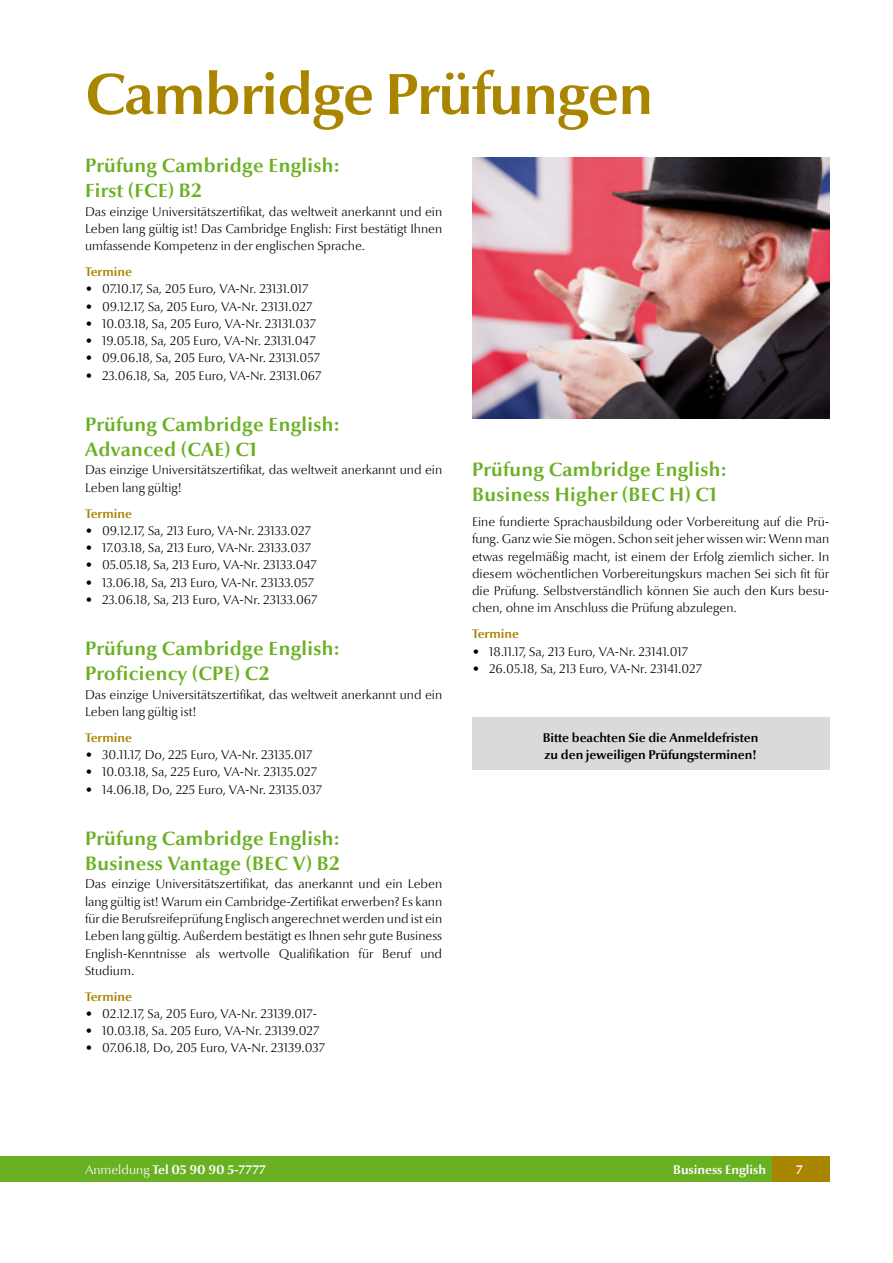
<style>
.page{position:relative;width:893px;height:1263px;background:#fff}
.page>*{position:absolute;margin:0;border:0;box-sizing:border-box;transform-origin:0 0}
.t1{font:700 58.5px "Optima Nova LT";letter-spacing:-.015em;color:#aa8500}
.t2{font:700 19.5px/25.5px "Optima Nova LT";letter-spacing:.02em;color:#6ab023}
.t3{font:300 12.75px/17.2px "Optima Nova LT";color:#000;text-align:justify}
.t4{font:700 12.75px/17.2px "Optima Nova LT";color:#000}
.t5{font:700 12.75px "Optima Nova LT";color:#fff}
.t6{font:700 12.75px "Optima Nova LT";color:#aa8500}
.s1{font-weight:300}
</style>
<div class="page">
<div style="left:0;top:1156px;width:11px;height:26px;background:#6ab023"></div>
<div style="left:1px;top:1156px;width:771px;height:26px;background:#6ab023"></div>
<div style="left:772px;top:1156px;width:57px;height:26px;background:#aa8500"></div>
<div style="left:472px;top:717px;width:357px;height:52px;background:#d9dadb"></div>
<img style="left:472px;top:157px;width:357px;height:262px">
<h1 class="t1" style="left:85px;top:60px;width:570px">Cambridge Prüfungen</h1>
<h2 class="t2" style="left:85px;top:153px;width:256px">Prüfung Cambridge English:<br>First (FCE) B2</h2>
<p class="t3" style="left:85px;top:203px;width:359px">Das einzige Universitätszertifikat, das weltweit anerkannt und ein Leben lang gültig ist! Das Cambridge English: First bestätigt Ihnen umfassende Kompetenz in der englischen Sprache.</p>
<p class="t6" style="left:85px;top:264px;width:49px">Termine</p>
<p class="t3" style="left:85px;top:281px;width:225px">• 07.10.17, Sa, 205 Euro, VA-Nr. 23131.017</p>
<p class="t3" style="left:85px;top:298px;width:229px">• 09.12.17, Sa, 205 Euro, VA-Nr. 23131.027</p>
<p class="t3" style="left:85px;top:315px;width:233px">• 10.03.18, Sa, 205 Euro, VA-Nr. 23131.037</p>
<p class="t3" style="left:85px;top:332px;width:232px">• 19.05.18, Sa, 205 Euro, VA-Nr. 23131.047</p>
<p class="t3" style="left:85px;top:350px;width:237px">• 09.06.18, Sa, 205 Euro, VA-Nr. 23131.057</p>
<p class="t3" style="left:85px;top:367px;width:238px">• 23.06.18, Sa, 205 Euro, VA-Nr. 23131.067</p>
<h2 class="t2" style="left:85px;top:412px;width:256px">Prüfung Cambridge English:<br>Advanced (CAE) C1</h2>
<p class="t3" style="left:85px;top:462px;width:359px">Das einzige Universitätszertifikat, das weltweit anerkannt und ein<br>Leben lang gültig!</p>
<p class="t6" style="left:85px;top:506px;width:49px">Termine</p>
<p class="t3" style="left:85px;top:522px;width:228px">• 09.12.17, Sa, 213 Euro, VA-Nr. 23133.027</p>
<p class="t3" style="left:85px;top:539px;width:228px">• 17.03.18, Sa, 213 Euro, VA-Nr. 23133.037</p>
<p class="t3" style="left:85px;top:557px;width:233px">• 05.05.18, Sa, 213 Euro, VA-Nr. 23133.047</p>
<p class="t3" style="left:85px;top:574px;width:231px">• 13.06.18, Sa, 213 Euro, VA-Nr. 23133.057</p>
<p class="t3" style="left:85px;top:591px;width:234px">• 23.06.18, Sa, 213 Euro, VA-Nr. 23133.067</p>
<h2 class="t2" style="left:85px;top:636px;width:256px">Prüfung Cambridge English:<br>Proficiency (CPE) C2</h2>
<p class="t3" style="left:85px;top:686px;width:359px">Das einzige Universitätszertifikat, das weltweit anerkannt und ein<br>Leben lang gültig ist!</p>
<p class="t6" style="left:85px;top:730px;width:49px">Termine</p>
<p class="t3" style="left:85px;top:746px;width:229px">• 30.11.17, Do, 225 Euro, VA-Nr. 23135.017</p>
<p class="t3" style="left:85px;top:764px;width:234px">• 10.03.18, Sa, 225 Euro, VA-Nr. 23135.027</p>
<p class="t3" style="left:85px;top:781px;width:239px">• 14.06.18, Do, 225 Euro, VA-Nr. 23135.037</p>
<h2 class="t2" style="left:85px;top:826px;width:256px">Prüfung Cambridge English:<br>Business Vantage (BEC V) B2</h2>
<p class="t3" style="left:85px;top:876px;width:359px">Das einzige Universitätszertifikat, das anerkannt und ein Leben lang gültig ist! Warum ein Cambridge-Zertifikat erwerben? Es kann für die Berufsreifeprüfung Englisch angerechnet werden und ist ein Leben lang gültig. Außerdem bestätigt es Ihnen sehr gute Business English-Kenntnisse als wertvolle Qualifikation für Beruf und Studium.</p>
<p class="t6" style="left:85px;top:989px;width:49px">Termine</p>
<p class="t3" style="left:85px;top:1005px;width:233px">• 02.12.17, Sa, 205 Euro, VA-Nr. 23139.017-</p>
<p class="t3" style="left:85px;top:1022px;width:236px">• 10.03.18, Sa. 205 Euro, VA-Nr. 23139.027</p>
<p class="t3" style="left:85px;top:1040px;width:242px">• 07.06.18, Do, 205 Euro, VA-Nr. 23139.037</p>
<h2 class="t2" style="left:472px;top:457px;width:256px">Prüfung Cambridge English:<br>Business Higher (BEC H) C1</h2>
<p class="t3" style="left:472px;top:513px;width:359px">Eine fundierte Sprachausbildung oder Vorbereitung auf die Prü&shy;fung. Ganz wie Sie mögen. Schon seit jeher wissen wir: Wenn man etwas regelmäßig macht, ist einem der Erfolg ziemlich sicher. In diesem wöchentlichen Vorbereitungskurs machen Sei sich fit für die Prüfung. Selbstverständlich können Sie auch den Kurs besu&shy;chen, ohne im Anschluss die Prüfung abzulegen.</p>
<p class="t6" style="left:472px;top:627px;width:49px">Termine</p>
<p class="t3" style="left:472px;top:643px;width:218px">• 18.11.17, Sa, 213 Euro, VA-Nr. 23141.017</p>
<p class="t3" style="left:472px;top:660px;width:232px">• 26.05.18, Sa, 213 Euro, VA-Nr. 23141.027</p>
<p class="t4" style="left:543px;top:729px;width:217px">Bitte beachten Sie die Anmeldefristen zu den jeweiligen Prüfungsterminen!</p>
<p class="t5" style="left:85px;top:1163px;width:183px"><span class="s1">Anmeldung</span> Tel 05 90 90 5-7777</p>
<p class="t5" style="left:673px;top:1162px;width:94px">Business English</p>
<p class="t5" style="left:796px;top:1162px;width:8px">7</p>
</div>
